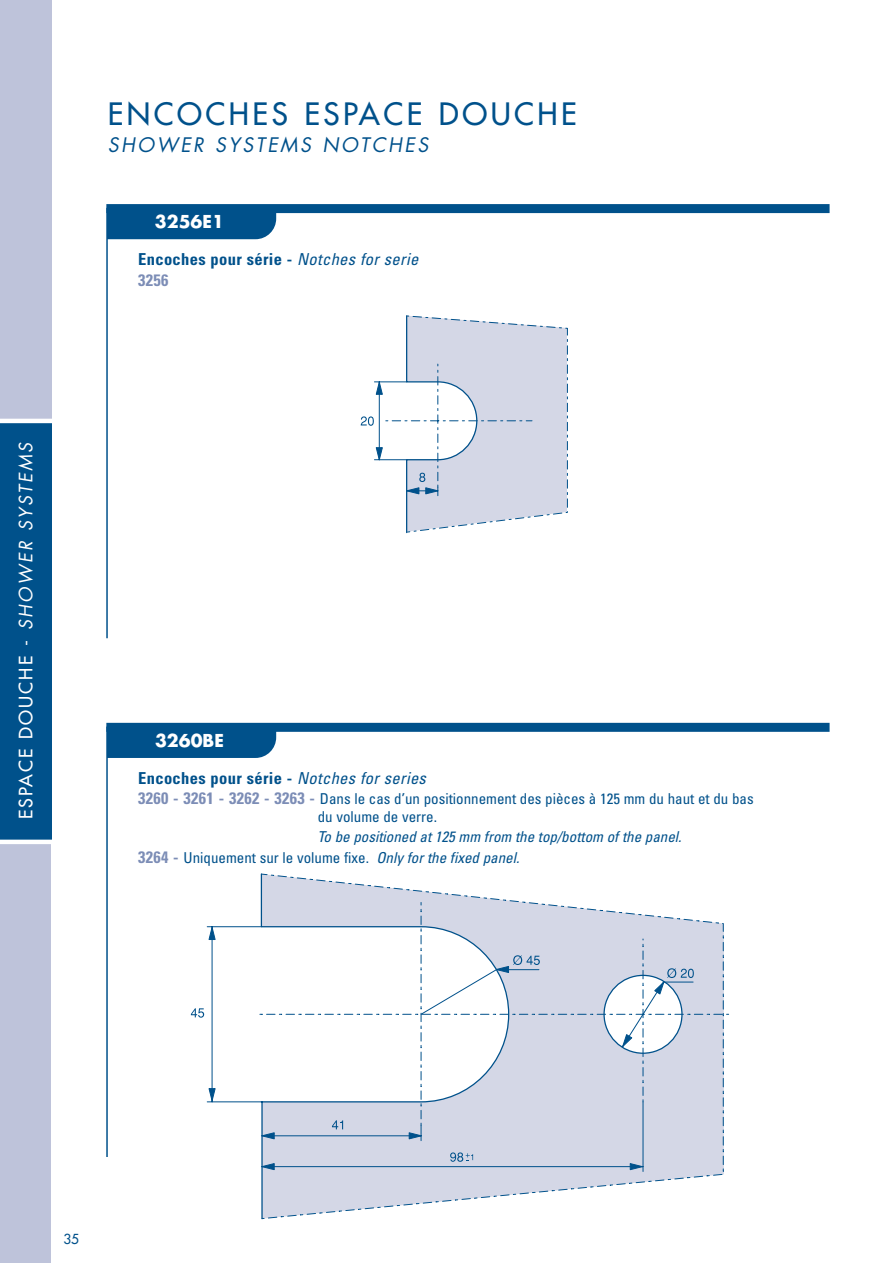
<style>
.page{position:relative;width:893px;height:1263px;background:#fff}
.page>*{position:absolute;margin:0;border:0;box-sizing:border-box;transform-origin:0 0}
.t1{font:30px "Futura";letter-spacing:.115em;color:#00518b}
.t2{font:italic 19.5px "Futura";letter-spacing:.125em;color:#00518b}
.t3{font:18px "Futura";letter-spacing:.115em;color:#fff}
.t4{font:700 17.4px "Futura";color:#fff}
.t5{font:700 condensed 16.5px/20.5px "Univers";letter-spacing:.02em;color:#00518b}
.t6{font:italic condensed 15px/20.5px "Univers";color:#00518b}
.t7{font:condensed 15px/17.5px "Univers";color:#00518b}
.t8{font:13.5px "Futura";color:#00518b}
.s1{font-style:italic}
.s2{font-weight:400;font-style:italic}
.s3{color:#7c8db6}
.s4{font-weight:700;font-size:16.5px;color:#7c8db6}
.s5{font-weight:700;font-style:normal;font-size:16.5px;color:#7c8db6}
.s6{font-style:normal}
</style>
<div class="page">
<div style="left:0;top:0;width:51px;height:421px;background:#bec3da"></div>
<div style="left:0;top:421px;width:51px;height:421px;background:#00518b"></div>
<div style="left:0;top:842px;width:51px;height:421px;background:#bec3da"></div>
<hr style="left:0;top:840px;width:55px;height:4px;background:#fff">
<hr style="left:0;top:419px;width:55px;height:4px;background:#fff">
<hr style="left:106px;top:208px;width:2px;height:430px;background:#00518b">
<div style="left:106px;top:204px;width:723px;height:9px;background:#00518b"></div>
<div style="left:108px;top:213px;width:168px;height:26px;background:#00518b"></div>
<svg style="left:361px;top:315px;width:207px;height:219px"></svg>
<hr style="left:106px;top:727px;width:2px;height:430px;background:#00518b">
<div style="left:106px;top:723px;width:723px;height:9px;background:#00518b"></div>
<div style="left:108px;top:732px;width:168px;height:26px;background:#00518b"></div>
<svg style="left:255px;top:900px;width:474px;height:295px;background:#d7dae8"></svg>
<hr style="left:642px;top:1102px;width:1px;height:69px;background:#00518b">
<hr style="left:261px;top:1166px;width:382px;height:1px;background:#00518b">
<svg style="left:630px;top:1163px;width:13px;height:7px"></svg>
<hr style="left:207px;top:1102px;width:54px;height:1px;background:#00518b">
<hr style="left:207px;top:926px;width:54px;height:1px;background:#00518b">
<hr style="left:212px;top:927px;width:1px;height:175px;background:#00518b">
<svg style="left:209px;top:1088px;width:6px;height:13px"></svg>
<svg style="left:209px;top:927px;width:6px;height:13px"></svg>
<svg style="left:260px;top:873px;width:250px;height:347px"></svg>
<svg style="left:621px;top:968px;width:72px;height:80px"></svg>
<svg style="left:420px;top:955px;width:120px;height:60px"></svg>
<svg style="left:191px;top:1008px;width:13px;height:10px"></svg>
<svg style="left:332px;top:1120px;width:11px;height:9px"></svg>
<svg style="left:450px;top:1152px;width:23px;height:10px"></svg>
<p class="t3" style="left:17px;top:819px;width:379px;rotate:-90deg">ESPACE DOUCHE - <span class="s1">SHOWER SYSTEMS</span></p>
<h1 class="t1" style="left:108px;top:99px;width:470px">ENCOCHES ESPACE DOUCHE</h1>
<h2 class="t2" style="left:108px;top:136px;width:322px">SHOWER SYSTEMS NOTCHES</h2>
<p class="t4" style="left:155px;top:214px;width:71px">3256E1</p>
<p class="t5" style="left:138px;top:251px;width:281px">Encoches pour série - <span class="s2">Notches for serie<br></span><span class="s3">3256</span></p>
<p class="t4" style="left:155px;top:733px;width:70px">3260BE</p>
<p class="t5" style="left:138px;top:769px;width:289px">Encoches pour série - <span class="s2">Notches for series</span></p>
<p class="t7" style="left:317px;top:792px;width:437px;text-indent:-179px"><span class="s4">3260 - 3261 - 3262 - 3263 -</span> Dans le cas d’un positionnement des pièces à 125 mm du haut et du bas du volume de verre.</p>
<p class="t6" style="left:138px;top:828px;width:545px;text-indent:179px">To be positioned at 125 mm from the top/bottom of the panel.<br><span class="s5">3264 -</span> <span class="s6">Uniquement sur le volume fixe.</span> Only for the fixed panel.</p>
<p class="t8" style="left:63px;top:1232px;width:17px">35</p>
</div>
